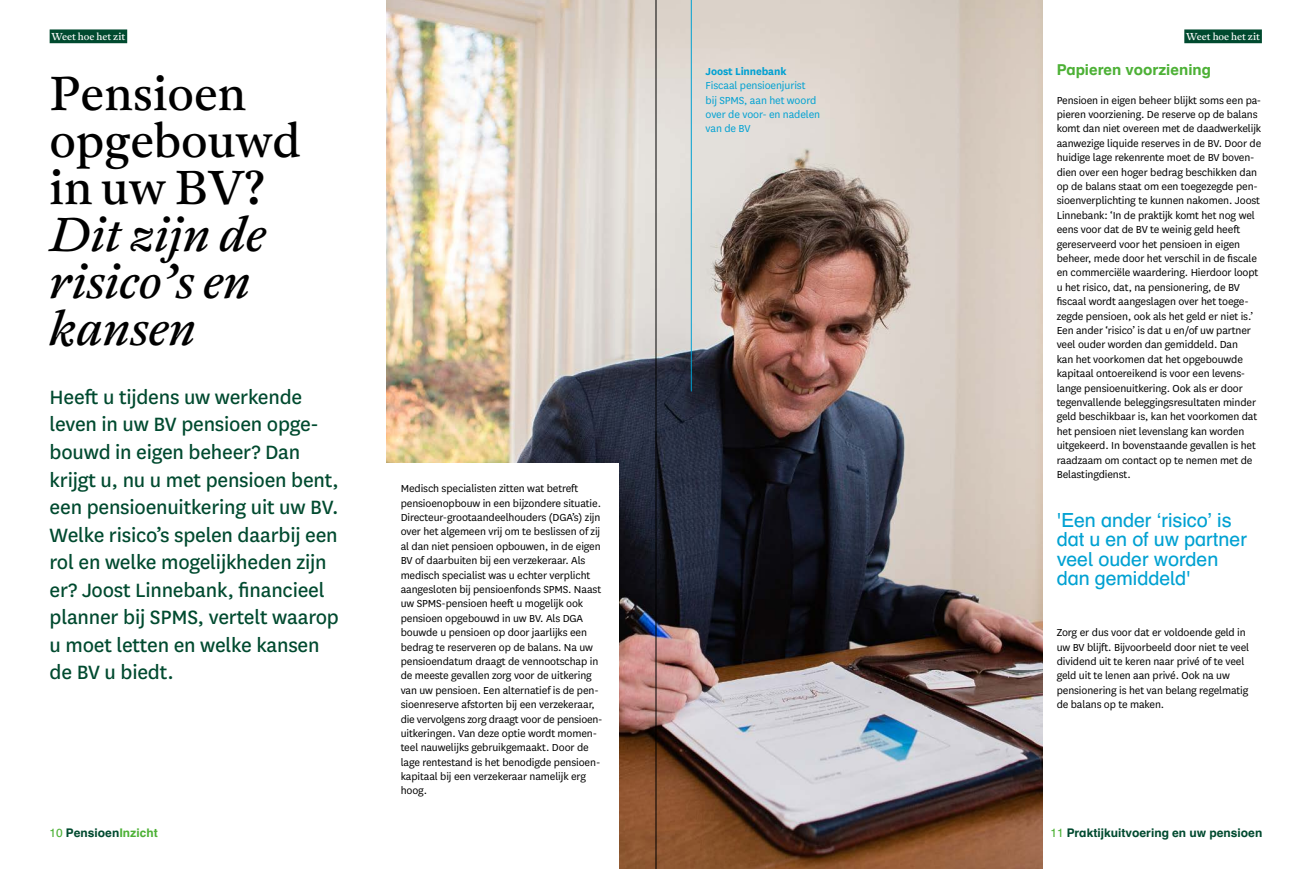
<style>
.page{position:relative;width:1312px;height:869px;background:#fff}
.page>*{position:absolute;margin:0;border:0;box-sizing:border-box;transform-origin:0 0}
.t1{font:italic 47px/47px "Antwerp";color:#000}
.t2{font:47px/47px "Antwerp";color:#000}
.t3{font:22.5px/27.5px "National";letter-spacing:-.01em;color:#004a2f}
.t4{font:19.5px/19.5px "Schulbuch Nord OT";color:#00a1d2}
.t5{font:700 15px "Schulbuch Nord OT";color:#4db136}
.t6{font:11.88px/14.4px "National";letter-spacing:-.01em;color:#000}
.t7{font:11.88px/14.4px "National";letter-spacing:-.01em;color:#00a1d2}
.t8{font:700 11.88px "Schulbuch Nord OT";color:#004a2f}
.t9{font:700 11.88px "National";letter-spacing:-.01em;color:#00a1d2}
.t10{font:10px "Antwerp";color:#fff}
.s1{font-weight:400;color:#4db136}
.s2{color:#4db136}
</style>
<div class="page">
<img style="left:386px;top:0;width:656px;height:868px">
<div style="left:358px;top:463px;width:260px;height:405px;background:#fff"></div>
<hr style="left:691px;top:0;width:1px;height:391px;background:#00a1d2">
<hr style="left:655px;top:0;width:1px;height:868px;background:#000">
<div style="left:1183px;top:29px;width:78px;height:14px;background:#004a2f"></div>
<div style="left:50px;top:29px;width:77px;height:14px;background:#004a2f"></div>
<p class="t10" style="left:52px;top:30px;width:75px">Weet hoe het zit</p>
<p class="t10" style="left:1185px;top:30px;width:75px">Weet hoe het zit</p>
<h1 class="t2" style="left:50px;top:70px;width:252px">Pensioen opgebouwd in uw BV?</h1>
<h1 class="t1" style="left:50px;top:212px;width:218px">Dit zijn de risico’s en kansen</h1>
<p class="t3" style="left:50px;top:382px;width:291px">Heeft u tijdens uw werkende leven in uw BV pensioen opge&shy;bouwd in eigen beheer? Dan krijgt u, nu u met pensioen bent, een pensioenuitkering uit uw BV.<br>Welke risico’s spelen daarbij een rol en welke mogelijkheden zijn er? Joost Linnebank, financieel planner bij SPMS, vertelt waarop u moet letten en welke kansen de BV u biedt.</p>
<p class="t6" style="left:400px;top:480px;width:203px">Medisch specialisten zitten wat betreft pensioenopbouw in een bijzondere situatie.<br>Directeur-grootaandeelhouders (DGA’s) zijn over het algemeen vrij om te beslissen of zij al dan niet pensioen opbouwen, in de eigen BV of daarbuiten bij een verzekeraar. Als medisch specialist was u echter verplicht aangesloten bij pensioenfonds SPMS. Naast uw SPMS-pensioen heeft u mogelijk ook pensioen opgebouwd in uw BV. Als DGA bouwde u pensioen op door jaarlijks een bedrag te reserveren op de balans. Na uw pensioendatum draagt de vennootschap in de meeste gevallen zorg voor de uitkering van uw pensioen. Een alternatief is de pen&shy;sioenreserve afstorten bij een verzekeraar, die vervolgens zorg draagt voor de pensioen&shy;uitkeringen. Van deze optie wordt momen&shy;teel nauwelijks gebruikgemaakt. Door de lage rentestand is het benodigde pensioen&shy;kapitaal bij een verzekeraar namelijk erg hoog.</p>
<p class="t9" style="left:705px;top:63px;width:82px">Joost Linnebank</p>
<p class="t7" style="left:705px;top:78px;width:116px">Fiscaal pensioenjurist<br>bij SPMS, aan het woord over de voor- en nadelen van de BV</p>
<p class="t5" style="left:1056px;top:60px;width:156px">Papieren voorziening</p>
<p class="t6" style="left:1056px;top:92px;width:206px">Pensioen in eigen beheer blijkt soms een pa&shy;pieren voorziening. De reserve op de balans komt dan niet overeen met de daadwerkelijk aanwezige liquide reserves in de BV. Door de huidige lage rekenrente moet de BV boven&shy;dien over een hoger bedrag beschikken dan op de balans staat om een toegezegde pen&shy;sioenverplichting te kunnen nakomen. Joost Linnebank: ‘In de praktijk komt het nog wel eens voor dat de BV te weinig geld heeft gereserveerd voor het pensioen in eigen beheer, mede door het verschil in de fiscale en commerciële waardering. Hierdoor loopt u het risico, dat, na pensionering, de BV fiscaal wordt aangeslagen over het toege&shy;zegde pensioen, ook als het geld er niet is.’ Een ander ‘risico’ is dat u en/of uw partner veel ouder worden dan gemiddeld. Dan<br>kan het voorkomen dat het opgebouwde kapitaal ontoereikend is voor een levens&shy;lange pensioenuitkering. Ook als er door tegenvallende beleggingsresultaten minder geld beschikbaar is, kan het voorkomen dat het pensioen niet levenslang kan worden uitgekeerd. In bovenstaande gevallen is het raadzaam om contact op te nemen met de Belastingdienst.</p>
<h3 class="t4" style="left:1056px;top:510px;width:192px">'Een ander ‘risico’ is dat u en of uw partner veel ouder worden dan gemiddeld'</h3>
<p class="t6" style="left:1056px;top:624px;width:194px">Zorg er dus voor dat er voldoende geld in uw BV blijft. Bijvoorbeeld door niet te veel dividend uit te keren naar privé of te veel geld uit te lenen aan privé. Ook na uw pensionering is het van belang regelmatig de balans op te maken.</p>
<p class="t8" style="left:50px;top:824px;width:110px"><span class="s1">10</span> Pensioen<span class="s2">Inzicht</span></p>
<p class="t8" style="left:1050px;top:824px;width:213px"><span class="s1">11</span> Praktijkuitvoering en uw pensioen</p>
</div>
